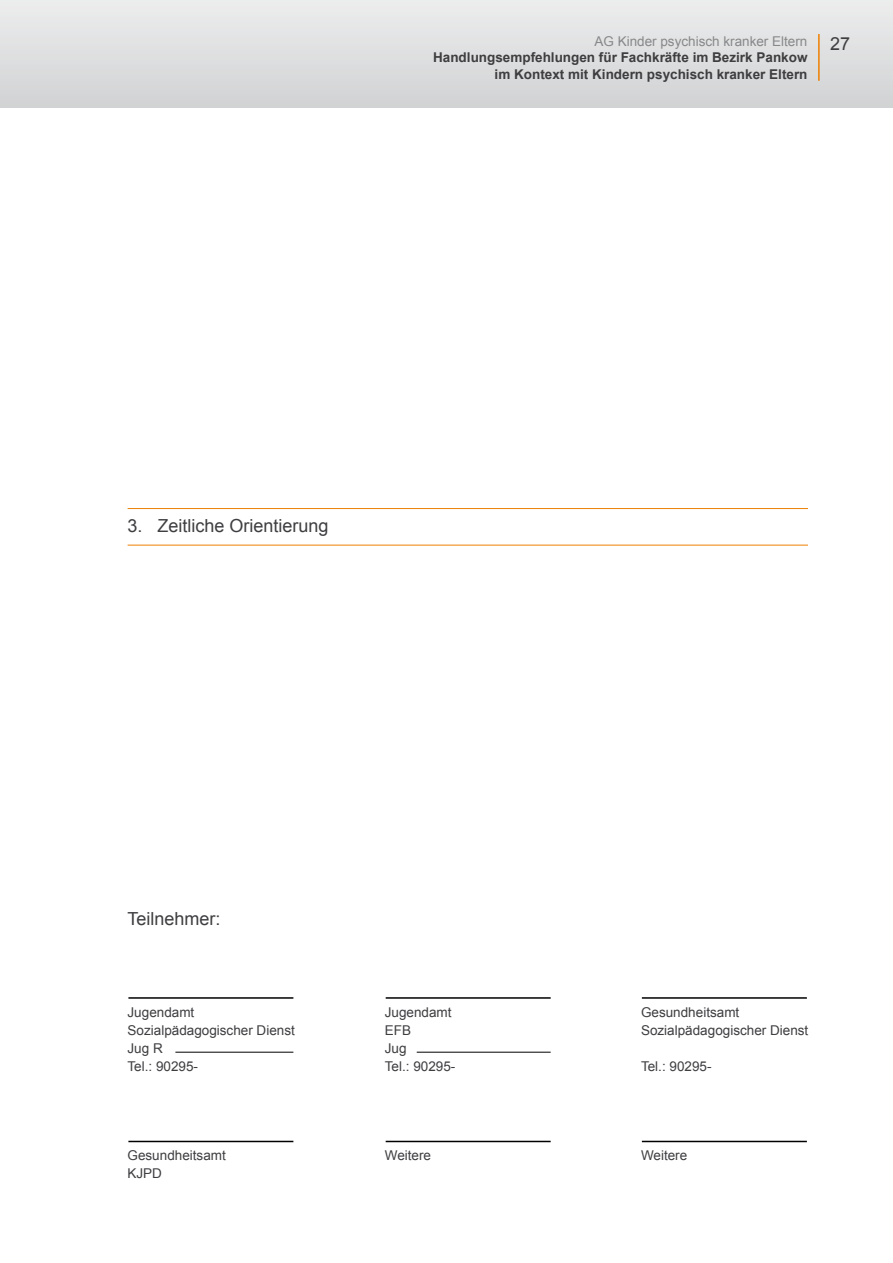
<style>
.page{position:relative;width:893px;height:1263px;background:#fff}
.page>*{position:absolute;margin:0;border:0;box-sizing:border-box;transform-origin:0 0}
.t1{font:18px "Arial";color:#3e3d40}
.t2{font:13.5px/18px "Arial";color:#3e3d40}
.t3{font:700 13.5px/16.2px "Arial";color:#3e3d40;text-align:right}
.t4{font:13.5px "Arial";color:#87888a}
</style>
<div class="page">
<div style="left:0;top:0;width:893px;height:107px;background:linear-gradient(to right,#dfe0e1,#dfe0e1)"></div>
<hr style="left:818px;top:34px;width:2px;height:47px;background:#ee7f00">
<hr style="left:128px;top:997px;width:165px;height:2px;background:#000">
<hr style="left:175px;top:1052px;width:118px;height:1px;background:#000">
<hr style="left:128px;top:1141px;width:165px;height:1px;background:#000">
<hr style="left:386px;top:1141px;width:165px;height:1px;background:#000">
<hr style="left:642px;top:1141px;width:165px;height:1px;background:#000">
<hr style="left:386px;top:997px;width:165px;height:2px;background:#000">
<hr style="left:417px;top:1052px;width:134px;height:1px;background:#000">
<hr style="left:642px;top:997px;width:165px;height:2px;background:#000">
<hr style="left:128px;top:508px;width:680px;height:1px;background:#ee7f00">
<hr style="left:128px;top:545px;width:680px;height:1px;background:#ee7f00">
<p class="t4" style="left:594px;top:33px;width:215px">AG Kinder psychisch kranker Eltern</p>
<p class="t3" style="left:433px;top:50px;width:376px">Handlungsempfehlungen für Fachkräfte im Bezirk Pankow im Kontext mit Kindern psychisch kranker Eltern</p>
<h1 class="t1" style="left:830px;top:31px;width:22px">27</h1>
<h1 class="t1" style="left:128px;top:514px;width:202px">3. Zeitliche Orientierung</h1>
<h1 class="t1" style="left:128px;top:907px;width:95px">Teilnehmer:</h1>
<p class="t2" style="left:128px;top:1003px;width:169px">Jugendamt<br>Sozialpädagogischer Dienst<br>Jug R<br>Tel.: 90295-</p>
<p class="t2" style="left:385px;top:1003px;width:72px">Jugendamt<br>EFB<br>Jug<br>Tel.: 90295-</p>
<p class="t2" style="left:641px;top:1003px;width:169px">Gesundheitsamt<br>Sozialpädagogischer Dienst</p>
<p class="t2" style="left:641px;top:1057px;width:72px">Tel.: 90295-</p>
<p class="t2" style="left:128px;top:1146px;width:100px">Gesundheitsamt<br>KJPD</p>
<p class="t2" style="left:385px;top:1146px;width:48px">Weitere</p>
<p class="t2" style="left:641px;top:1146px;width:48px">Weitere</p>
</div>
